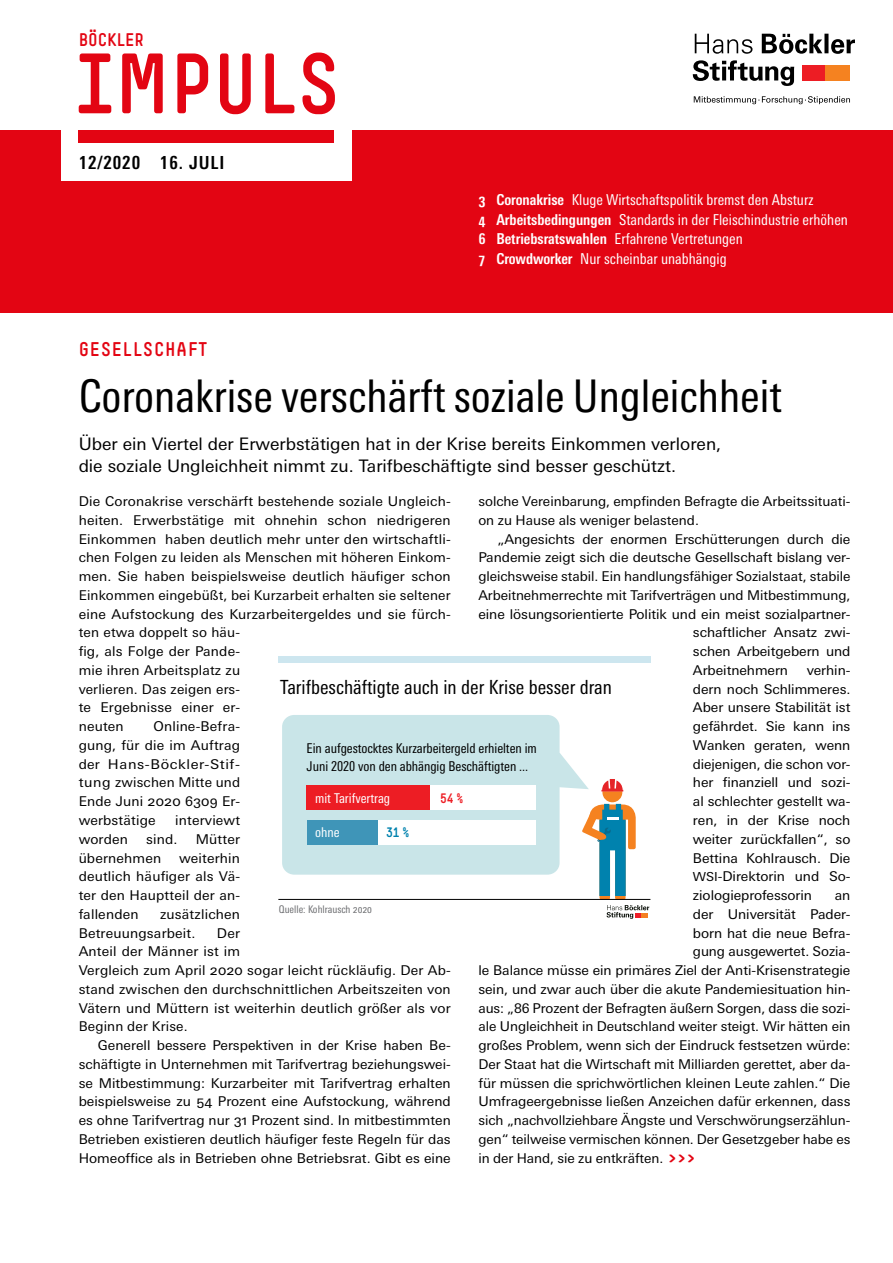
<style>
.page{position:relative;width:893px;height:1263px;background:#fff}
.page>*{position:absolute;margin:0;border:0;box-sizing:border-box;transform-origin:0 0}
.t1{font:84px "Simple HBS";color:#e30513}
.t2{font:condensed 45px "Univers Next Pro";color:#000}
.t3{font:condensed 19.5px "Univers Next Pro";color:#000}
.t4{font:19.5px "Simple HBS";letter-spacing:.05em;color:#e30513}
.t5{font:700 condensed 18px "Univers Next Pro";letter-spacing:.05em;color:#000}
.t6{font:18px "Simple HBS";color:#e30513}
.t7{font:17.25px/22.5px "Univers Next Pro";color:#000}
.t8{font:condensed 15px/19.5px "Univers Next Pro";color:#fff}
.t9{font:13.5px/18.8px "Univers Next Pro";letter-spacing:-.005em;color:#000}
.t10{font:condensed 13.5px/18px "Univers Next Pro";letter-spacing:-.005em;color:#000}
.t11{font:condensed 13.5px "Univers Next Pro";color:#fff}
.t12{font:13.5px "Simple HBS";color:#ed1d24}
.t13{font:13.5px "Simple HBS";color:#0082ae}
.t14{font:condensed 10.5px "Univers Next Pro";color:#6d6e71}
.s1{font-weight:700}
.s2{font-size:12.45px}
.s3{font-family:"Simple HBS";font-size:18px;color:#e30513}
</style>
<div class="page">
<div style="left:0;top:130px;width:893px;height:183px;background:#e30513"></div>
<div style="left:62px;top:128px;width:290px;height:53px;background:#fff"></div>
<svg style="left:695px;top:34px;width:160px;height:20px"></svg>
<div style="left:802px;top:65px;width:24px;height:15px;background:#ed1d24"></div>
<div style="left:826px;top:65px;width:24px;height:15px;background:#f58220"></div>
<svg style="left:694px;top:96px;width:156px;height:8px"></svg>
<svg style="left:693px;top:60px;width:101px;height:26px"></svg>
<div style="left:79px;top:130px;width:255px;height:12px;background:#e30513"></div>
<svg style="left:282px;top:715px;width:300px;height:160px;background:#cde7e9"></svg>
<div style="left:430px;top:785px;width:106px;height:25px;background:#fff"></div>
<div style="left:378px;top:820px;width:158px;height:25px;background:#fff"></div>
<div style="left:307px;top:785px;width:123px;height:25px;background:#ed1d24"></div>
<div style="left:307px;top:820px;width:71px;height:25px;background:#3f95b8"></div>
<div style="left:278px;top:657px;width:372px;height:6px;background:#cde6ef"></div>
<svg style="left:582px;top:779px;width:67px;height:140px"></svg>
<hr style="left:278px;top:899px;width:372px;height:1px;background:#000">
<h3 class="t6" style="left:79px;top:29px;width:67px">BÖCKLER</h3>
<h1 class="t1" style="left:75px;top:36px;width:266px">IMPULS</h1>
<h3 class="t5" style="left:79px;top:152px;width:147px">12/2020 16. JULI</h3>
<p class="t8" style="left:478px;top:190px;width:371px"><span class="s1">3 Coronakrise</span> Kluge Wirtschaftspolitik bremst den Absturz<br><span class="s1">4 Arbeitsbedingungen</span> Standards in der Fleischindustrie erhöhen <span class="s1">6 Betriebsratswahlen</span> Erfahrene Vertretungen<br><span class="s1">7 Crowdworker</span> Nur scheinbar unabhängig</p>
<h3 class="t4" style="left:79px;top:338px;width:130px">GESELLSCHAFT</h3>
<h2 class="t2" style="left:79px;top:370px;width:705px">Coronakrise verschärft soziale Ungleichheit</h2>
<p class="t7" style="left:79px;top:433px;width:644px">Über ein Viertel der Erwerbstätigen hat in der Krise bereits Einkommen verloren, die soziale Ungleichheit nimmt zu. Tarifbeschäftigte sind besser geschützt.</p>
<p class="t9" style="left:478px;top:492px;width:374px">solche Vereinbarung, empfinden Befragte die Arbeitssituati&shy;on zu Hause als weniger belastend.</p>
<p class="t9" style="left:497px;top:529px;width:354px">„Angesichts der enormen Erschütterungen durch die</p>
<p class="t9" style="left:478px;top:548px;width:374px">Pandemie zeigt sich die deutsche Gesellschaft bislang ver-</p>
<p class="t9" style="left:478px;top:567px;width:374px">gleichsweise stabil. Ein handlungsfähiger Sozialstaat, stabile</p>
<p class="t9" style="left:478px;top:586px;width:374px">Arbeitnehmerrechte mit Tarifverträgen und Mitbestimmung,</p>
<p class="t9" style="left:478px;top:604px;width:374px">eine lösungsorientierte Politik und ein meist sozialpartner-</p>
<p class="t9" style="left:693px;top:623px;width:159px">schaftlicher Ansatz zwi-</p>
<p class="t9" style="left:693px;top:642px;width:159px">schen Arbeitgebern und</p>
<p class="t9" style="left:693px;top:661px;width:97px">Arbeitnehmern</p>
<p class="t9" style="left:79px;top:492px;width:374px">Die Coronakrise verschärft bestehende soziale Ungleich&shy;heiten. Erwerbstätige mit ohnehin schon niedrigeren Einkommen haben deutlich mehr unter den wirtschaftli&shy;chen Folgen zu leiden als Menschen mit höheren Einkom&shy;men. Sie haben beispielsweise deutlich häufiger schon Einkommen eingebüßt, bei Kurzarbeit erhalten sie seltener eine Aufstockung des Kurzarbeitergeldes und sie fürch&shy;ten etwa doppelt so häu-<br>fig, als Folge der Pande-<br>mie ihren Arbeitsplatz zu<br>verlieren. Das zeigen ers-<br>te Ergebnisse einer er-<br>neuten</p>
<p class="t9" style="left:693px;top:661px;width:159px;text-align:justify;text-indent:114px">verhin&shy;dern noch Schlimmeres.<br>Aber unsere Stabilität ist gefährdet. Sie kann ins Wanken geraten, wenn diejenigen, die schon vor&shy;her finanziell und sozi&shy;al schlechter gestellt wa&shy;ren, in der Krise noch weiter zurückfallen“, so Bettina Kohlrausch. Die <span class="s2">WSI</span>-Direktorin und So&shy;ziologieprofessorin</p>
<h3 class="t3" style="left:280px;top:676px;width:333px">Tarifbeschäftigte auch in der Krise besser dran</h3>
<p class="t9" style="left:79px;top:717px;width:163px;text-align:justify;text-indent:75px">Online-Befra&shy;gung, für die im Auftrag der Hans-Böckler-Stif&shy;tung zwischen Mitte und Ende Juni 2020 6309 Er&shy;werbstätige</p>
<p class="t10" style="left:307px;top:739px;width:232px">Ein aufgestocktes Kurzarbeitergeld erhielten im<br>Juni 2020 von den abhängig Beschäftigten ...</p>
<p class="t11" style="left:315px;top:790px;width:77px">mit Tarifvertrag</p>
<p class="t12" style="left:440px;top:790px;width:25px">54 %</p>
<p class="t13" style="left:386px;top:824px;width:25px">31 %</p>
<p class="t9" style="left:175px;top:811px;width:66px">interviewt</p>
<p class="t11" style="left:315px;top:824px;width:26px">ohne</p>
<p class="t9" style="left:79px;top:830px;width:51px">worden</p>
<p class="t9" style="left:146px;top:830px;width:33px">sind.</p>
<p class="t9" style="left:196px;top:830px;width:46px">Mütter</p>
<p class="t9" style="left:79px;top:848px;width:84px">übernehmen</p>
<p class="t9" style="left:79px;top:848px;width:163px;text-align:justify;text-indent:100px">weiterhin deutlich häufiger als Vä&shy;ter den Hauptteil der an&shy;fallenden</p>
<p class="t9" style="left:835px;top:886px;width:17px">an</p>
<p class="t9" style="left:693px;top:905px;width:159px">der Universität Pader-</p>
<p class="t9" style="left:693px;top:923px;width:159px">born hat die neue Befra-</p>
<p class="t9" style="left:693px;top:942px;width:159px">gung ausgewertet. Sozia-</p>
<p class="t9" style="left:478px;top:961px;width:374px">le Balance müsse ein primäres Ziel der Anti-Krisenstrategie</p>
<p class="t9" style="left:478px;top:979px;width:374px">sein, und zwar auch über die akute Pandemiesituation hin-</p>
<p class="t9" style="left:478px;top:998px;width:374px">aus: „86 Prozent der Befragten äußern Sorgen, dass die sozi-</p>
<p class="t9" style="left:478px;top:1017px;width:374px">ale Ungleichheit in Deutschland weiter steigt. Wir hätten ein</p>
<p class="t9" style="left:478px;top:1036px;width:374px">großes Problem, wenn sich der Eindruck festsetzen würde:</p>
<p class="t9" style="left:478px;top:1054px;width:374px">Der Staat hat die Wirtschaft mit Milliarden gerettet, aber da-</p>
<p class="t9" style="left:478px;top:1073px;width:374px">für müssen die sprichwörtlichen kleinen Leute zahlen.“ Die</p>
<p class="t9" style="left:478px;top:1092px;width:374px">Umfrageergebnisse ließen Anzeichen dafür erkennen, dass</p>
<p class="t9" style="left:478px;top:1111px;width:374px">sich „nachvollziehbare Ängste und Verschwörungserzählun-</p>
<p class="t9" style="left:478px;top:1130px;width:374px">gen“ teilweise vermischen können. Der Gesetzgeber habe es</p>
<p class="t9" style="left:478px;top:1148px;width:223px">in der Hand, sie zu entkräften.<span class="s3">&gt;&gt;&gt;</span></p>
<p class="t14" style="left:279px;top:903px;width:95px">Quelle: Kohlrausch 2020</p>
<p class="t9" style="left:79px;top:905px;width:163px;text-indent:81px">zusätzlichen<br>Betreuungsarbeit.</p>
<p class="t9" style="left:79px;top:923px;width:374px;text-indent:138px">Der<br>Anteil der Männer ist im<br>Vergleich zum April 2020 sogar leicht rückläufig. Der Ab&shy;stand zwischen den durchschnittlichen Arbeitszeiten von Vätern und Müttern ist weiterhin deutlich größer als vor Beginn der Krise.</p>
<p class="t9" style="left:79px;top:1036px;width:374px;text-align:justify;text-indent:19px">Generell bessere Perspektiven in der Krise haben Be&shy;schäftigte in Unternehmen mit Tarifvertrag beziehungswei&shy;se Mitbestimmung: Kurzarbeiter mit Tarifvertrag erhalten beispielsweise zu 54 Prozent eine Aufstockung, während es ohne Tarifvertrag nur 31 Prozent sind. In mitbestimmten Betrieben existieren deutlich häufiger feste Regeln für das Homeoffice als in Betrieben ohne Betriebsrat. Gibt es eine</p>
</div>
